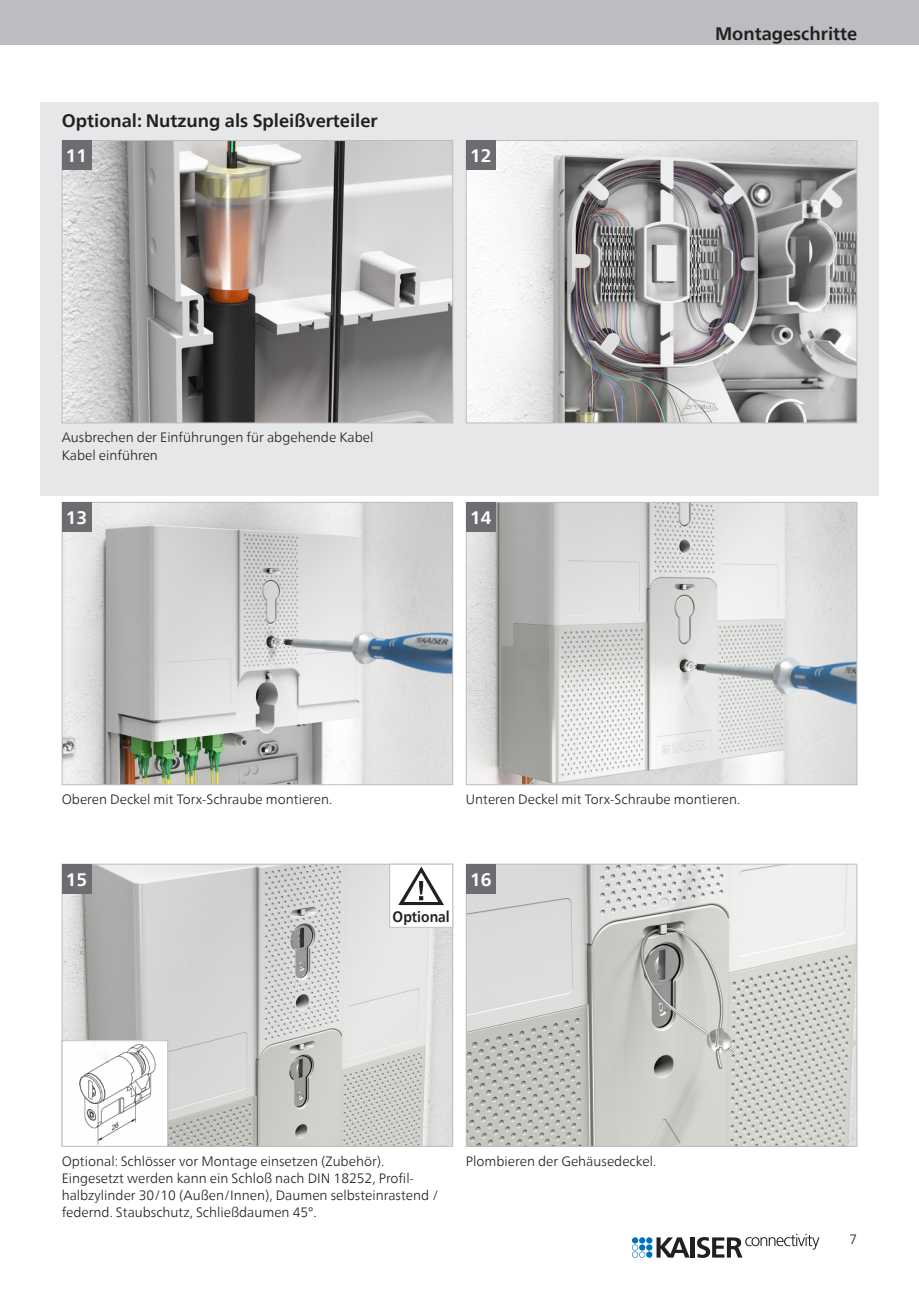
<style>
.page{position:relative;width:919px;height:1289px;background:#fff}
.page>*{position:absolute;margin:0;border:0;box-sizing:border-box;transform-origin:0 0}
.t1{font:700 18px "Neue Frutiger World";color:#231f20}
.t2{font:700 18px "Neue Frutiger World";color:#fff}
.t3{font:700 15px "Neue Frutiger World";color:#231f20;scale:.91 1}
.t4{font:300 13.5px/17.2px "Neue Frutiger World";color:#231f20}
</style>
<div class="page">
<div style="left:0;top:0;width:918px;height:45px;background:#bcbdc0"></div>
<div style="left:40px;top:102px;width:838px;height:393px;background:#e6e7e9"></div>
<img style="left:468px;top:504px;width:387px;height:279px">
<div style="left:466px;top:502px;width:391px;height:283px;border:1px solid #bcbdc0"></div>
<img style="left:468px;top:142px;width:387px;height:279px">
<div style="left:466px;top:140px;width:391px;height:283px;border:1px solid #bcbdc0"></div>
<img style="left:64px;top:504px;width:387px;height:279px">
<div style="left:62px;top:502px;width:391px;height:283px;border:1px solid #bcbdc0"></div>
<img style="left:64px;top:142px;width:387px;height:279px">
<div style="left:62px;top:140px;width:391px;height:283px;border:1px solid #bcbdc0"></div>
<img style="left:468px;top:865px;width:387px;height:279px">
<div style="left:466px;top:863px;width:391px;height:283px;border:1px solid #bcbdc0"></div>
<div style="left:466px;top:502px;width:29px;height:29px;background:#6c6d70"></div>
<div style="left:466px;top:140px;width:29px;height:30px;background:#6c6d70"></div>
<div style="left:62px;top:502px;width:29px;height:29px;background:#6c6d70"></div>
<div style="left:62px;top:140px;width:29px;height:30px;background:#6c6d70"></div>
<div style="left:466px;top:863px;width:29px;height:30px;background:#6c6d70"></div>
<img style="left:64px;top:865px;width:387px;height:279px">
<div style="left:62px;top:863px;width:29px;height:30px;background:#6c6d70"></div>
<div style="left:389px;top:864px;width:63px;height:63px;background:#fff"></div>
<svg style="left:398px;top:866px;width:46px;height:39px"></svg>
<div style="left:389px;top:863px;width:64px;height:64px;border:1px solid #bcbdc0"></div>
<img style="left:65px;top:1042px;width:100px;height:102px">
<div style="left:62px;top:1040px;width:106px;height:106px;border:1px solid #bcbdc0"></div>
<div style="left:690px;top:1237px;width:5px;height:20px;background:#231f20"></div>
<svg style="left:632px;top:1237px;width:57px;height:20px"></svg>
<svg style="left:697px;top:1233px;width:122px;height:24px"></svg>
<h1 class="t1" style="left:62px;top:105px;width:317px">Optional: Nutzung als Spleißverteiler</h1>
<h1 class="t2" style="left:66px;top:140px;width:23px">11</h1>
<h1 class="t2" style="left:470px;top:140px;width:23px">12</h1>
<h1 class="t1" style="left:715px;top:18px;width:144px">Montageschritte</h1>
<p class="t4" style="left:62px;top:429px;width:313px">Ausbrechen der Einführungen für abgehende Kabel<br>Kabel einführen</p>
<h1 class="t2" style="left:66px;top:502px;width:23px">13</h1>
<h1 class="t2" style="left:470px;top:502px;width:23px">14</h1>
<p class="t4" style="left:62px;top:790px;width:272px">Oberen Deckel mit Torx-Schraube montieren.</p>
<p class="t4" style="left:466px;top:790px;width:276px">Unteren Deckel mit Torx-Schraube montieren.</p>
<h1 class="t2" style="left:66px;top:863px;width:23px">15</h1>
<h1 class="t2" style="left:470px;top:863px;width:23px">16</h1>
<p class="t3" style="left:392px;top:903px;width:64px">Optional</p>
<p class="t4" style="left:62px;top:1152px;width:378px">Optional: Schlösser vor Montage einsetzen (Zubehör).<br>Eingesetzt werden kann ein Schloß nach DIN 18252, Profil&shy;halbzylinder 30/10 (Außen/Innen), Daumen selbsteinrastend / federnd. Staubschutz, Schließdaumen 45°.</p>
<p class="t4" style="left:466px;top:1152px;width:192px">Plombieren der Gehäusedeckel.</p>
<p class="t4" style="left:849px;top:1230px;width:9px">7</p>
</div>
